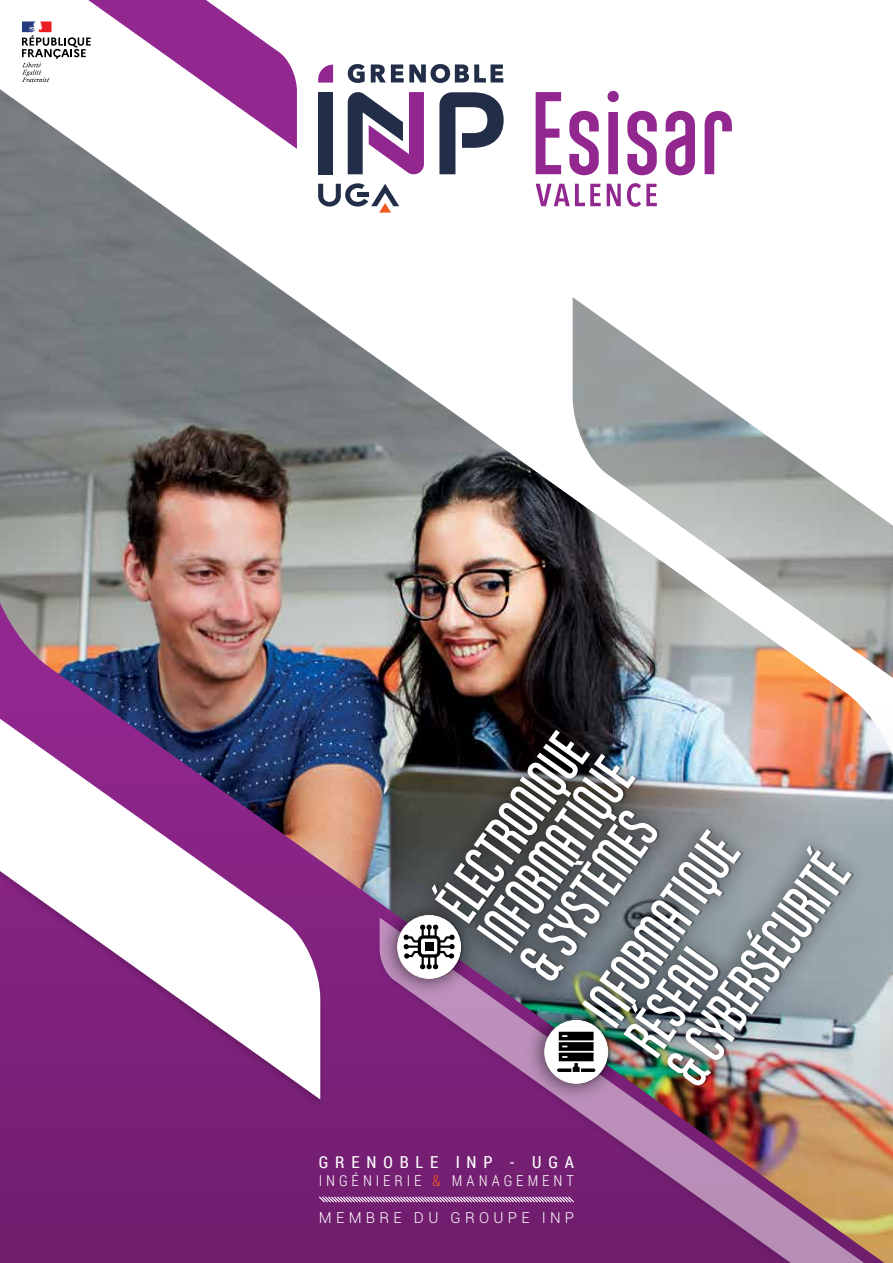
<style>
.page{position:relative;width:893px;height:1263px;background:#fff}
.page>*{position:absolute;margin:0;border:0;box-sizing:border-box;transform-origin:0 0}
.t1{font:700 60px/51px "Ando";color:#fff;text-align:justify}
.t2{font:16.5px "Roboto Condensed";letter-spacing:.415em;color:#fff}
.t3{font:300 15px "Roboto Condensed";letter-spacing:.26em;color:#fff}
.t4{font:300 15px "Roboto";letter-spacing:.285em;color:#fff}
.s1{color:#f15a22}
</style>
<div class="page">
<img style="left:0;top:89px;width:893px;height:1174px">
<div style="left:0;top:704px;width:325px;height:403px;background:#000;opacity:.15"></div>
<svg style="left:0;top:703px;width:320px;height:396px"></svg>
<svg style="left:536px;top:184px;width:65px;height:22px"></svg>
<svg style="left:607px;top:184px;width:14px;height:22px"></svg>
<svg style="left:627px;top:183px;width:30px;height:24px"></svg>
<svg style="left:536px;top:92px;width:25px;height:82px"></svg>
<svg style="left:569px;top:111px;width:30px;height:64px"></svg>
<svg style="left:607px;top:91px;width:12px;height:83px"></svg>
<svg style="left:627px;top:111px;width:30px;height:64px"></svg>
<svg style="left:666px;top:111px;width:29px;height:64px"></svg>
<svg style="left:705px;top:111px;width:27px;height:63px"></svg>
<svg style="left:318px;top:182px;width:81px;height:31px"></svg>
<svg style="left:439px;top:92px;width:65px;height:82px"></svg>
<div style="left:318px;top:92px;width:15px;height:82px;background:#222d47"></div>
<svg style="left:318px;top:65px;width:15px;height:18px"></svg>
<svg style="left:348px;top:92px;width:76px;height:82px"></svg>
<svg style="left:348px;top:64px;width:17px;height:19px"></svg>
<svg style="left:371px;top:64px;width:132px;height:19px"></svg>
<svg style="left:318px;top:1195px;width:57px;height:9px"></svg>
<svg style="left:22px;top:0;width:275px;height:149px"></svg>
<svg style="left:380px;top:917px;width:513px;height:346px;fill:#731e6f"></svg>
<img style="left:358px;top:655px;width:520px;height:520px">
<div style="left:398px;top:915px;width:63px;height:63px;background:#fff;border-radius:50%"></div>
<svg style="left:403px;top:924px;width:52px;height:46px"></svg>
<div style="left:425px;top:942px;width:8px;height:9px;background:#000"></div>
<div style="left:397px;top:915px;width:64px;height:64px;border:1px solid #fff;border-radius:50%"></div>
<div style="left:545px;top:1020px;width:63px;height:63px;background:#fff;border-radius:50%"></div>
<svg style="left:557px;top:1032px;width:38px;height:40px"></svg>
<div style="left:544px;top:1020px;width:64px;height:64px;border:1px solid #fff;border-radius:50%"></div>
<p class="t1" style="left:430px;top:901px;width:222px;rotate:-55deg">ÉLECTRONIQUE INFORMATIQUE &amp; SYSTÈMES</p>
<p class="t1" style="left:577px;top:1006px;width:268px;text-align:left;rotate:-55deg">INFORMATIQUE<br>RÉSEAU<br>&amp; CYBERSÉCURITÉ</p>
<p class="t2" style="left:319px;top:1150px;width:257px">GRENOBLE INP - UGA</p>
<p class="t3" style="left:319px;top:1170px;width:257px">INGÉNIERIE <span class="s1">&amp;</span> MANAGEMENT</p>
<p class="t4" style="left:319px;top:1207px;width:257px">MEMBRE DU GROUPE INP</p>
</div>
